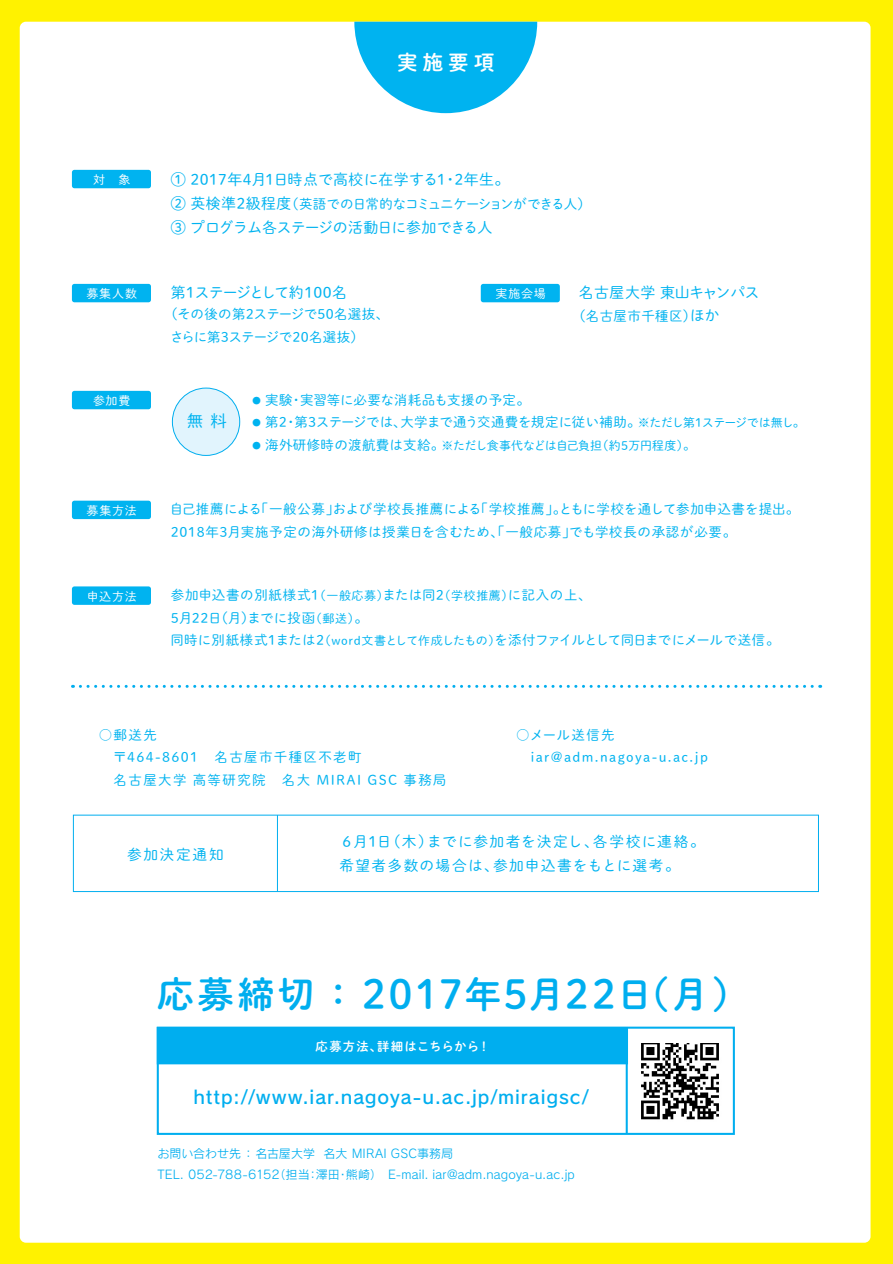
<style>
.page{position:relative;width:893px;height:1264px;background:#fff}
.page>*{position:absolute;margin:0;border:0;box-sizing:border-box;transform-origin:0 0}
.t1{font:36.3px "Shuei M Go Std B 90 pv RKSJ H";color:#00aeef}
.t2{font:20.4px "Shuei M Go Std B 90 pv RKSJ H";color:#fff}
.t3{font:18.45px "Lexus Rodin Pro DB 90 pv RKSJ H";letter-spacing:.045em;color:#00aeef}
.t4{font:16.5px "Shuei M Go Std L 90 pv RKSJ H";color:#00b3f0}
.t5{font:15px "Shuei M Go Std L 90 pv RKSJ H";letter-spacing:.01em;color:#00b3f0}
.t6{font:15px "Shuei M Go Std L 90 pv RKSJ H";letter-spacing:-.05em;color:#00b3f0}
.t7{font:15px "Shuei M Go Std L 90 pv RKSJ H";letter-spacing:-.08em;color:#00b3f0}
.t8{font:15px "Shuei M Go Std L 90 pv RKSJ H";letter-spacing:-.02em;color:#00b3f0}
.t9{font:14.7px/24.6px "Shuei M Go Std L 90 pv RKSJ H";letter-spacing:.085em;color:#00b3f0}
.t10{font:13.5px/22.5px "Shuei M Go Std L 90 pv RKSJ H";color:#00b3f0}
.t11{font:13.5px/22.5px "Shuei M Go Std L 90 pv RKSJ H";letter-spacing:.05em;color:#00b3f0}
.t12{font:13.5px/22.5px "Shuei M Go Std L 90 pv RKSJ H";letter-spacing:.1em;color:#00b3f0}
.t13{font:13.5px "Shuei M Go Std L 90 pv RKSJ H";letter-spacing:-.02em;color:#00b3f0}
.t14{font:13.5px/22.5px "Shuei M Go Std L 90 pv RKSJ H";letter-spacing:-.035em;color:#00b3f0}
.t15{font:13.5px "Shuei M Go Std L 90 pv RKSJ H";letter-spacing:-.06em;color:#00b3f0}
.t16{font:13.5px "Shuei M Go Std L 90 pv RKSJ H";letter-spacing:.025em;color:#00b3f0}
.t17{font:12.3px "Shuei M Go Std B 90 pv RKSJ H";letter-spacing:.065em;color:#fff}
.t18{font:12px/21px "Lexus Rodin Pro M 90 pv RKSJ H";letter-spacing:.01em;color:#00aeef}
.t19{font:12px "Shuei M Go Std L 90 pv RKSJ H";letter-spacing:-.015em;color:#00b3f0}
.t20{font:12px "Shuei M Go Std L 90 pv RKSJ H";letter-spacing:.07em;color:#fff}
.s1{font-size:15px}
.s2{font-size:9px}
.s3{font-size:12px}
.s4{font-size:13.5px}
.s5{font-size:39.75px}
</style>
<div class="page">
<div style="left:0;top:0;width:893px;height:1263px;background:#fff200"></div>
<div style="left:20px;top:22px;width:850px;height:1220px;background:#fff;border-radius:6px"></div>
<div style="left:72px;top:170px;width:79px;height:18px;background:#00b3f0;border-radius:3px"></div>
<div style="left:72px;top:284px;width:79px;height:18px;background:#00b3f0;border-radius:3px"></div>
<div style="left:72px;top:391px;width:79px;height:18px;background:#00b3f0;border-radius:3px"></div>
<div style="left:72px;top:500px;width:79px;height:19px;background:#00b3f0;border-radius:3px"></div>
<div style="left:72px;top:586px;width:79px;height:19px;background:#00b3f0;border-radius:3px"></div>
<div style="left:481px;top:284px;width:79px;height:18px;background:#00b3f0;border-radius:3px"></div>
<svg style="left:354px;top:22px;width:183px;height:91px"></svg>
<div style="left:158px;top:1028px;width:469px;height:35px;background:#00aeef"></div>
<div style="left:157px;top:1027px;width:471px;height:37px;border:2px solid #00aeef"></div>
<img style="left:641px;top:1043px;width:78px;height:77px">
<div style="left:157px;top:1026px;width:578px;height:108px;border:2px solid #00aeef"></div>
<div style="left:73px;top:814px;width:746px;height:78px;border:1px solid #00aeef"></div>
<hr style="left:277px;top:815px;width:1px;height:76px;background:#00aeef">
<svg style="left:72px;top:685px;width:740px;height:3px"></svg>
<hr style="left:626px;top:1039px;width:2px;height:94px;background:#00aeef">
<div style="left:172px;top:388px;width:68px;height:67px;background:#e1f4fd;border-radius:50%"></div>
<div style="left:172px;top:388px;width:68px;height:68px;border:1px solid #00aeef;border-radius:50%"></div>
<p class="t20" style="left:93px;top:175px;width:39px">対　象</p>
<h2 class="t2" style="left:397px;top:55px;width:99px">実施要項</h2>
<p class="t5" style="left:171px;top:173px;width:340px">① 2017年4月1日時点で高校に在学する1・２年生。</p>
<p class="t15" style="left:171px;top:198px;width:422px"><span class="s1">② 英検準２級程度</span>（英語での日常的なコミュニケーションができる人）</p>
<p class="t6" style="left:171px;top:221px;width:323px">③ プログラム各ステージの活動日に参加できる人</p>
<p class="t7" style="left:171px;top:287px;width:178px">第１ステージとして約100名</p>
<p class="t14" style="left:170px;top:305px;width:221px;text-indent:-6px">（その後の第２ステージで50名選抜、さらに第３ステージで20名選抜）</p>
<p class="t20" style="left:86px;top:289px;width:52px">募集人数</p>
<p class="t20" style="left:495px;top:289px;width:52px">実施会場</p>
<p class="t8" style="left:579px;top:287px;width:182px">名古屋大学 東山キャンパス</p>
<p class="t16" style="left:572px;top:311px;width:149px">（名古屋市千種区）<span class="s1">ほか</span></p>
<p class="t20" style="left:93px;top:396px;width:39px">参加費</p>
<p class="t4" style="left:187px;top:415px;width:41px">無 料</p>
<p class="t16" style="left:252px;top:395px;width:279px"><span class="s2">●</span> 実験・実習等に必要な消耗品も支援の予定。</p>
<p class="t13" style="left:252px;top:417px;width:554px"><span class="s2">●</span> 第２・第３ステージでは、大学まで通う交通費を規定に従い補助。<span class="s3">※ただし第１ステージでは無し。</span></p>
<p class="t19" style="left:252px;top:441px;width:444px"><span class="s2">●</span> <span class="s4">海外研修時の渡航費は支給。</span>※ただし食事代などは自己負担（約5万円程度）。</p>
<p class="t20" style="left:87px;top:505px;width:52px">募集方法</p>
<p class="t11" style="left:170px;top:500px;width:631px">自己推薦による「一般公募」および学校長推薦による「学校推薦」。ともに学校を通して参加申込書を提出。<br>2018年３月実施予定の海外研修は授業日を含むため、「一般応募」でも学校長の承認が必要。</p>
<p class="t20" style="left:87px;top:591px;width:51px">申込方法</p>
<p class="t10" style="left:168px;top:586px;width:613px">参加申込書の別紙様式１<span class="s3">（一般応募）</span>または同２<span class="s3">（学校推薦）</span>に記入の上、<br>５月22日（月）までに投函<span class="s3">（郵送）</span>。<br>同時に別紙様式１または２<span class="s3">（word文書として作成したもの）</span>を添付ファイルとして同日までにメールで送信。</p>
<p class="t12" style="left:99px;top:725px;width:349px">○郵送先<br>　〒464-8601　名古屋市千種区不老町　<br>　名古屋大学 高等研究院　名大 MIRAI GSC 事務局</p>
<p class="t12" style="left:516px;top:725px;width:193px">○メール送信先　iar@adm.nagoya-u.ac.jp</p>
<p class="t9" style="left:127px;top:843px;width:98px">参加決定通知</p>
<p class="t9" style="left:339px;top:831px;width:367px">６月1日（木）までに参加者を決定し、各学校に連絡。希望者多数の場合は、参加申込書をもとに選考。</p>
<h1 class="t1" style="left:157px;top:981px;width:593px">応募締切 ： <span class="s5">2017</span>年<span class="s5">5</span>月<span class="s5">22</span>日（月）</h1>
<p class="t17" style="left:316px;top:1041px;width:176px">応募方法、詳細はこちらから！</p>
<h3 class="t3" style="left:194px;top:1090px;width:397px">http://www.iar.nagoya-u.ac.jp/miraigsc/</h3>
<p class="t18" style="left:157px;top:1144px;width:419px">お問い合わせ先 ： 名古屋大学 名大 MIRAI GSC事務局<br>TEL. 052-788-6152（担当：澤田・熊崎）　E-mail. iar@adm.nagoya-u.ac.jp</p>
</div>
